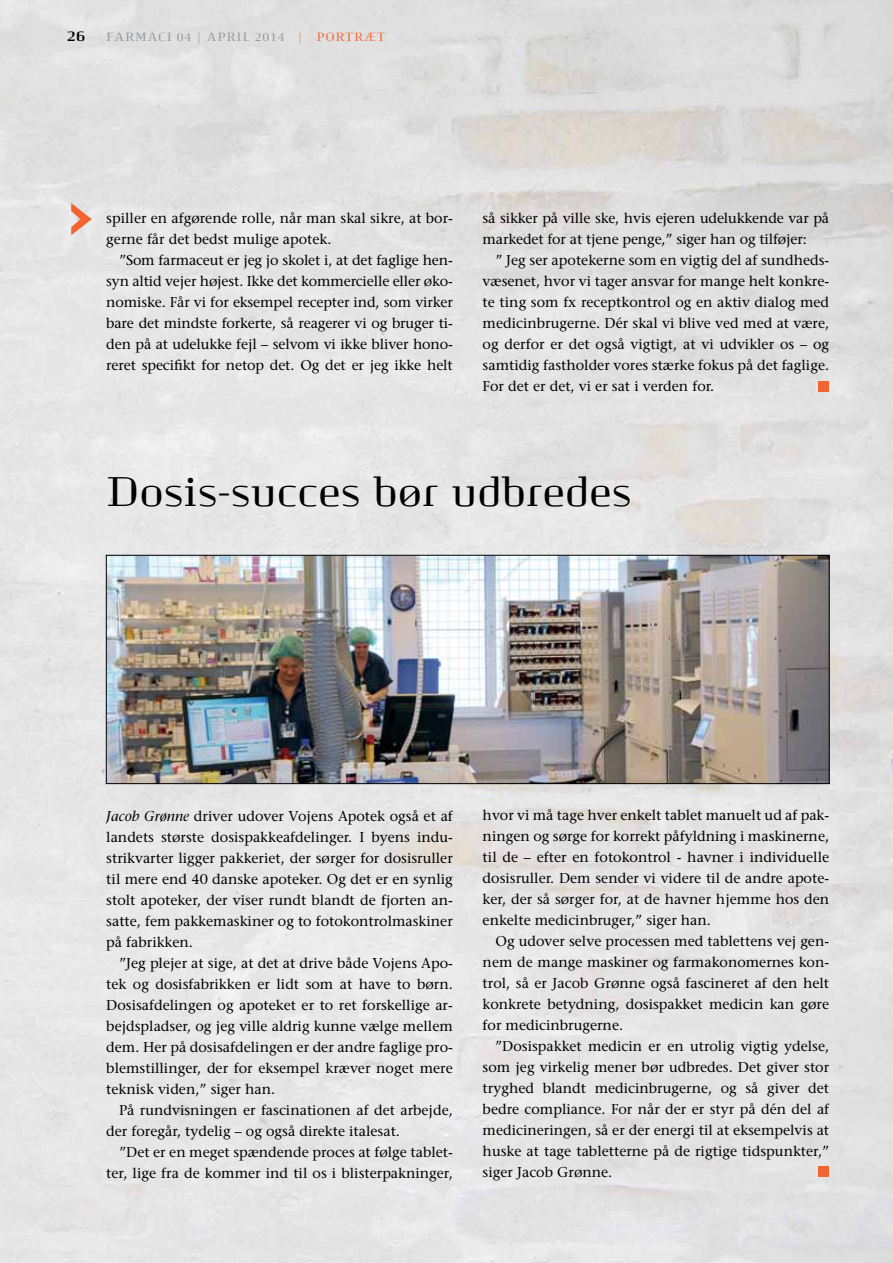
<style>
.page{position:relative;width:893px;height:1263px;background:#fff}
.page>*{position:absolute;margin:0;border:0;box-sizing:border-box;transform-origin:0 0}
.t1{font:42px "Pharma";color:#000}
.t2{font:700 15px "Pharma";color:#000}
.t3{font:14.25px/21px "Stone Serif LT";color:#000;text-align:justify}
.t4{font:12px "Pharma";letter-spacing:.06em;color:#939598}
.s1{color:#f26531}
.s2{font-style:italic}
</style>
<div class="page">
<img style="left:0;top:0;width:893px;height:1263px">
<img style="left:108px;top:557px;width:719px;height:225px">
<div style="left:106px;top:555px;width:723px;height:229px;border:1px solid #000"></div>
<div style="left:819px;top:1166px;width:10px;height:11px;background:#f26531"></div>
<div style="left:819px;top:381px;width:10px;height:10px;background:#f26531"></div>
<svg style="left:71px;top:203px;width:21px;height:32px"></svg>
<p class="t2" style="left:67px;top:27px;width:20px">26</p>
<p class="t4" style="left:106px;top:30px;width:281px">FARMACI 04 | APRIL 2014 <span class="s1">| PORTRÆT</span></p>
<p class="t3" style="left:106px;top:208px;width:348px">spiller en afgørende rolle, når man skal sikre, at bor&shy;gerne får det bedst mulige apotek.</p>
<p class="t3" style="left:106px;top:250px;width:348px;text-indent:13px">”Som farmaceut er jeg jo skolet i, at det faglige hen&shy;syn altid vejer højest. Ikke det kommercielle eller øko&shy;nomiske. Får vi for eksempel recepter ind, som virker bare det mindste forkerte, så reagerer vi og bruger ti&shy;den på at udelukke fejl – selvom vi ikke bliver hono&shy;reret specifikt for netop det. Og det er jeg ikke helt</p>
<p class="t3" style="left:483px;top:208px;width:348px">så sikker på ville ske, hvis ejeren udelukkende var på markedet for at tjene penge,” siger han og tilføjer:</p>
<p class="t3" style="left:483px;top:250px;width:348px;text-indent:13px">” Jeg ser apotekerne som en vigtig del af sundheds&shy;væsenet, hvor vi tager ansvar for mange helt konkre&shy;te ting som fx receptkontrol og en aktiv dialog med medicinbrugerne. Dér skal vi blive ved med at være, og derfor er det også vigtigt, at vi udvikler os – og samtidig fastholder vores stærke fokus på det faglige.<br>For det er det, vi er sat i verden for.</p>
<h1 class="t1" style="left:106px;top:467px;width:527px">Dosis-succes bør udbredes</h1>
<p class="t3" style="left:106px;top:805px;width:348px"><span class="s2">Jacob Grønne</span> driver udover Vojens Apotek også et af landets største dosispakkeafdelinger. I byens indu&shy;strikvarter ligger pakkeriet, der sørger for dosisruller til mere end 40 danske apoteker. Og det er en synlig stolt apoteker, der viser rundt blandt de fjorten an&shy;satte, fem pakkemaskiner og to fotokontrolmaskiner på fabrikken.</p>
<p class="t3" style="left:106px;top:952px;width:348px;text-indent:13px">”Jeg plejer at sige, at det at drive både Vojens Apo&shy;tek og dosisfabrikken er lidt som at have to børn.<br>Dosisafdelingen og apoteket er to ret forskellige ar&shy;bejdspladser, og jeg ville aldrig kunne vælge mellem dem. Her på dosisafdelingen er der andre faglige pro&shy;blemstillinger, der for eksempel kræver noget mere teknisk viden,” siger han.</p>
<p class="t3" style="left:106px;top:1099px;width:348px;text-indent:13px">På rundvisningen er fascinationen af det arbejde, der foregår, tydelig – og også direkte italesat.</p>
<p class="t3" style="left:106px;top:1141px;width:348px;text-align:right">”Det er en meget spændende proces at følge tablet&shy;ter, lige fra de kommer ind til os i blisterpakninger,</p>
<p class="t3" style="left:483px;top:804px;width:348px">hvor vi må tage hver enkelt tablet manuelt ud af pak&shy;ningen og sørge for korrekt påfyldning i maskinerne, til de – efter en fotokontrol - havner i individuelle dosisruller. Dem sender vi videre til de andre apote&shy;ker, der så sørger for, at de havner hjemme hos den enkelte medicinbruger,” siger han.</p>
<p class="t3" style="left:483px;top:930px;width:348px;text-indent:13px">Og udover selve processen med tablettens vej gen&shy;nem de mange maskiner og farmakonomernes kon&shy;trol, så er Jacob Grønne også fascineret af den helt konkrete betydning, dosispakket medicin kan gøre for medicinbrugerne.</p>
<p class="t3" style="left:483px;top:1035px;width:348px;text-indent:12px">”Dosispakket medicin er en utrolig vigtig ydelse, som jeg virkelig mener bør udbredes. Det giver stor tryghed blandt medicinbrugerne, og så giver det bedre compliance. For når der er styr på dén del af medicineringen, så er der energi til at eksempelvis at huske at tage tabletterne på de rigtige tidspunkter,” siger Jacob Grønne.</p>
</div>
